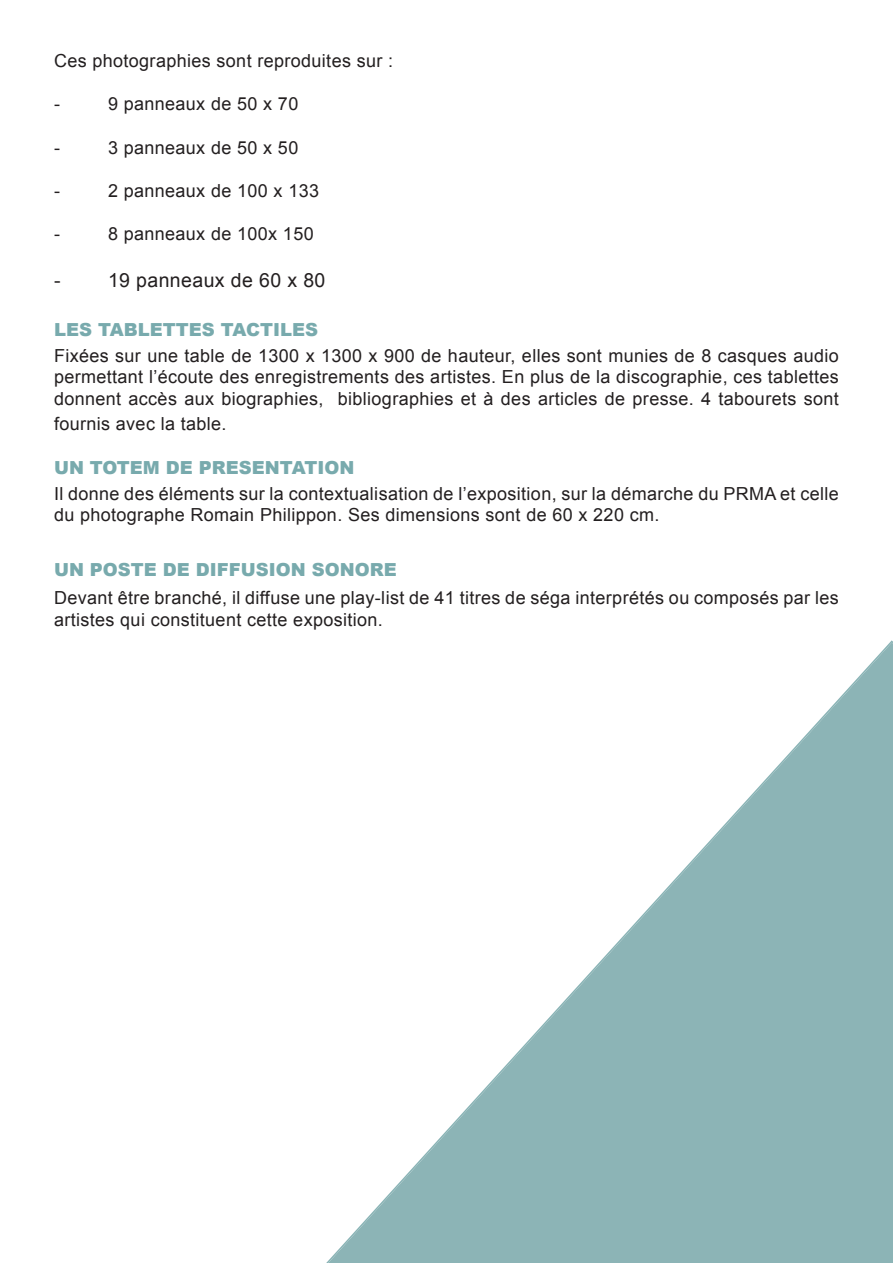
<style>
.page{position:relative;width:893px;height:1263px;background:#fff}
.page>*{position:absolute;margin:0;border:0;box-sizing:border-box;transform-origin:0 0}
.t1{font:19.5px "Arial";letter-spacing:.02em;color:#231f20}
.t2{font:18px/21.6px "Arial";letter-spacing:.02em;color:#231f20}
.t3{font:900 18px "Arial";color:#78aaad}
</style>
<div class="page">
<svg style="left:326px;top:640px;width:567px;height:623px"></svg>
<p class="t2" style="left:54px;top:50px;width:341px">Ces photographies sont reproduites sur :</p>
<p class="t2" style="left:54px;top:93px;width:7px">-</p>
<p class="t2" style="left:108px;top:93px;width:192px">9 panneaux de 50 x 70</p>
<p class="t2" style="left:54px;top:137px;width:7px">-</p>
<p class="t2" style="left:108px;top:137px;width:192px">3 panneaux de 50 x 50</p>
<p class="t2" style="left:54px;top:180px;width:7px">-</p>
<p class="t2" style="left:108px;top:180px;width:213px">2 panneaux de 100 x 133</p>
<p class="t2" style="left:54px;top:223px;width:7px">-</p>
<p class="t2" style="left:108px;top:223px;width:207px">8 panneaux de 100x 150</p>
<p class="t1" style="left:54px;top:267px;width:8px">-</p>
<p class="t1" style="left:108px;top:267px;width:219px">19 panneaux de 60 x 80</p>
<p class="t3" style="left:54px;top:316px;width:266px">LES TABLETTES TACTILES</p>
<p class="t2" style="left:54px;top:345px;width:786px;text-align:justify">Fixées sur une table de 1300 x 1300 x 900 de hauteur, elles sont munies de 8 casques audio permettant l’écoute des enregistrements des artistes. En plus de la discographie, ces tablettes donnent accès aux biographies, bibliographies et à des articles de presse. 4 tabourets sont</p>
<p class="t2" style="left:54px;top:413px;width:174px">fournis avec la table.</p>
<p class="t3" style="left:54px;top:454px;width:302px">UN TOTEM DE PRESENTATION</p>
<p class="t2" style="left:54px;top:483px;width:786px">Il donne des éléments sur la contextualisation de l’exposition, sur la démarche du PRMA et celle du photographe Romain Philippon. Ses dimensions sont de 60 x 220 cm.</p>
<p class="t3" style="left:54px;top:556px;width:344px">UN POSTE DE DIFFUSION SONORE</p>
<p class="t2" style="left:54px;top:587px;width:786px">Devant être branché, il diffuse une play-list de 41 titres de séga interprétés ou composés par les artistes qui constituent cette exposition.</p>
</div>
